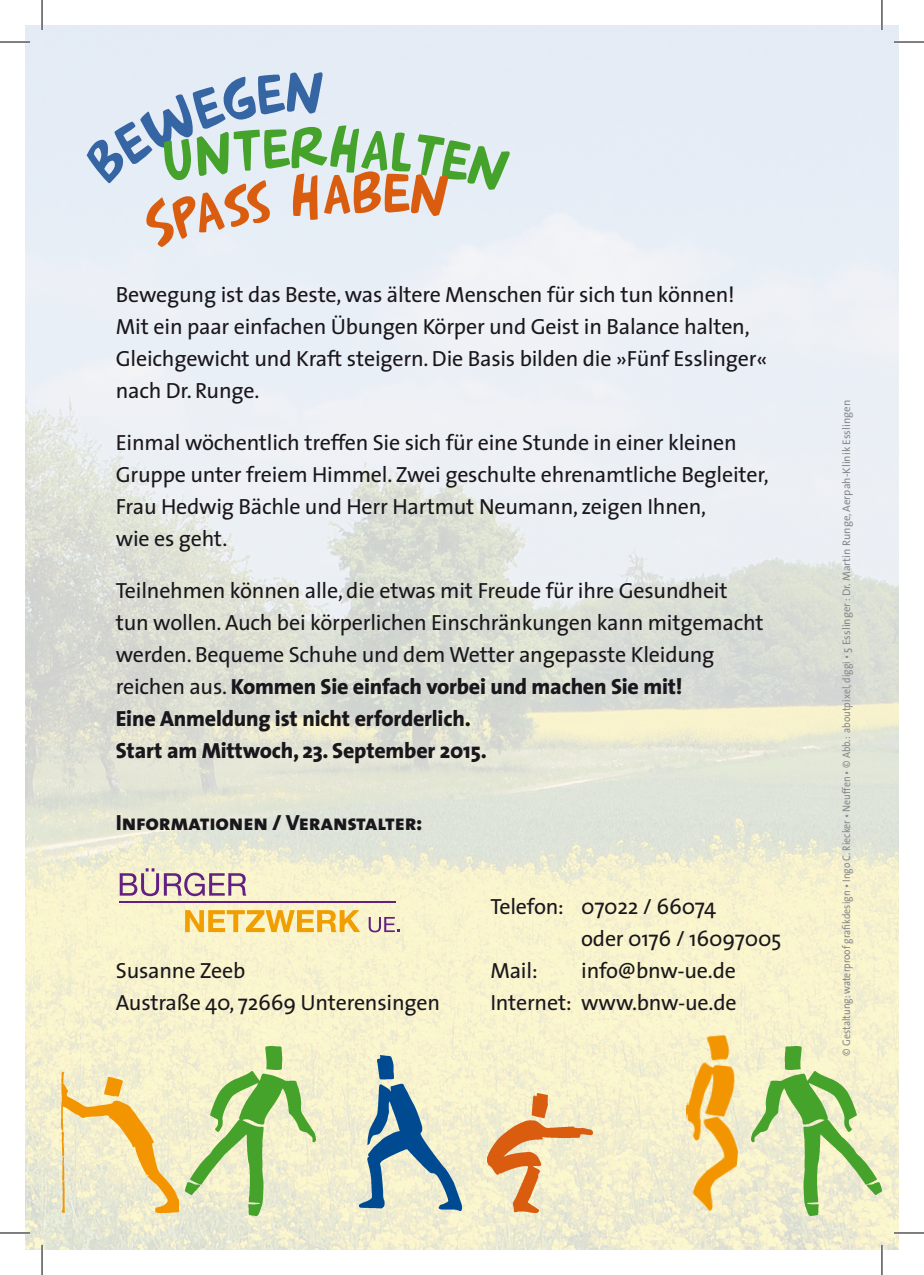
<style>
.page{position:relative;width:924px;height:1275px;background:#fff}
.page>*{position:absolute;margin:0;border:0;box-sizing:border-box;transform-origin:0 0}
.t1{font:22px/32px "The Sans";letter-spacing:-.01em;color:#1a171c}
.t2{font:22px "The Sans Extra Bold Caps";letter-spacing:-.01em;color:#1a171c}
.t3{font:11px "The Sans";color:#87888a;scale:.9 1}
.s1{font-weight:800}
</style>
<div class="page">
<img style="left:25px;top:25px;width:873px;height:1225px">
<img style="left:487px;top:1093px;width:105px;height:119px">
<img style="left:359px;top:1055px;width:102px;height:155px">
<img style="left:185px;top:1046px;width:131px;height:169px">
<img style="left:750px;top:1046px;width:131px;height:169px">
<img style="left:677px;top:1032px;width:70px;height:180px">
<img style="left:62px;top:1072px;width:116px;height:140px">
<svg style="left:120px;top:868px;width:126px;height:28px"></svg>
<svg style="left:185px;top:910px;width:175px;height:22px"></svg>
<svg style="left:368px;top:917px;width:31px;height:15px"></svg>
<hr style="left:119px;top:900px;width:276px;height:2px;background:#622181">
<hr style="left:0;top:41px;width:30px;height:2px;background:#fff">
<hr style="left:893px;top:41px;width:30px;height:2px;background:#fff">
<hr style="left:0;top:1231px;width:30px;height:3px;background:#fff">
<hr style="left:893px;top:1231px;width:30px;height:3px;background:#fff">
<hr style="left:41px;top:0;width:2px;height:30px;background:#fff">
<hr style="left:41px;top:1245px;width:2px;height:30px;background:#fff">
<hr style="left:880px;top:0;width:2px;height:30px;background:#fff">
<hr style="left:880px;top:1245px;width:2px;height:30px;background:#fff">
<hr style="left:0;top:42px;width:30px;height:1px;background:#000">
<hr style="left:893px;top:42px;width:30px;height:1px;background:#000">
<hr style="left:0;top:1232px;width:30px;height:1px;background:#000">
<hr style="left:893px;top:1232px;width:30px;height:1px;background:#000">
<hr style="left:42px;top:0;width:1px;height:30px;background:#000">
<hr style="left:42px;top:1245px;width:1px;height:30px;background:#000">
<hr style="left:881px;top:0;width:1px;height:30px;background:#000">
<hr style="left:881px;top:1245px;width:1px;height:30px;background:#000">
<div style="left:83px;top:71px;width:427px;height:178px;background:#e5edf6"></div>
<p class="t1" style="left:116px;top:278px;width:653px">Bewegung ist das Beste, was ältere Menschen für sich tun können!<br>Mit ein paar einfachen Übungen Körper und Geist in Balance halten, Gleichgewicht und Kraft steigern. Die Basis bilden die »Fünf Esslinger« nach Dr. Runge.</p>
<p class="t1" style="left:116px;top:426px;width:654px">Einmal wöchentlich treffen Sie sich für eine Stunde in einer kleinen Gruppe unter freiem Himmel. Zwei geschulte ehrenamtliche Begleiter, Frau Hedwig Bächle und Herr Hartmut Neumann, zeigen Ihnen,<br>wie es geht.</p>
<p class="t1" style="left:116px;top:574px;width:649px">Teilnehmen können alle, die etwas mit Freude für ihre Gesundheit tun wollen. Auch bei körperlichen Einschränkungen kann mitgemacht werden. Bequeme Schuhe und dem Wetter angepasste Kleidung reichen aus. <span class="s1">Kommen Sie einfach vorbei und machen Sie mit!<br>Eine Anmeldung ist nicht erforderlich.<br>Start am Mittwoch, 23. September 2015.</span></p>
<p class="t2" style="left:116px;top:804px;width:308px">Informationen / Veranstalter:</p>
<p class="t1" style="left:116px;top:954px;width:325px">Susanne Zeeb<br>Austraße 40, 72669 Unterensingen</p>
<p class="t1" style="left:490px;top:890px;width:227px">Telefon: 07022 / 66074</p>
<p class="t1" style="left:581px;top:922px;width:202px">oder 0176 / 16097005</p>
<p class="t1" style="left:490px;top:954px;width:49px">Mail:</p>
<p class="t1" style="left:490px;top:954px;width:248px;text-align:right">info@bnw-ue.de<br>Internet: www.bnw-ue.de</p>
<p class="t3" style="left:837px;top:1055px;width:730px;rotate:-90deg">© Gestaltung: waterproof grafikdesign • Ingo C. Riecker • Neuffen • © Abb.: aboutpixel, diggi • 5 Esslinger : Dr. Martin Runge, Aerpah-Klinik Esslingen</p>
</div>
